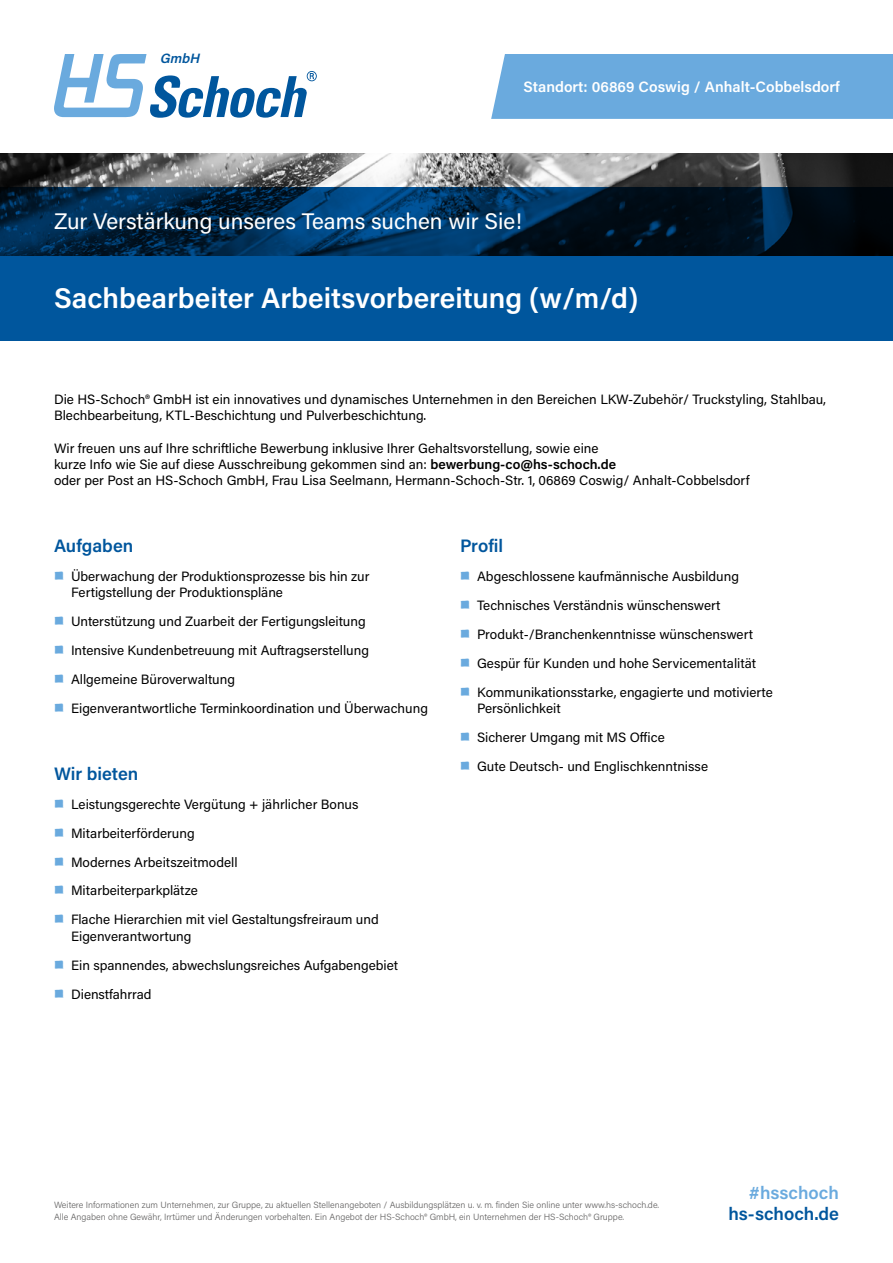
<style>
.page{position:relative;width:893px;height:1263px;background:#fff}
.page>*{position:absolute;margin:0;border:0;box-sizing:border-box;transform-origin:0 0}
.t1{font:600 28.5px "Acumin Pro";color:#fff}
.t2{font:22.5px "Acumin Pro";color:#fff}
.t3{font:600 18px "Acumin Pro";color:#00569d}
.t4{font:600 18px "Acumin Pro";color:#6aaade}
.t5{font:600 15px "Acumin Pro";color:#fff}
.t6{font:13.5px/29px "Acumin Pro";color:#000}
.t7{font:italic 600 13.5px "Acumin Pro";color:#00569d}
.t8{font:300 9px/12.9px "Acumin Pro";color:#646363}
.s1{font-weight:600}
.s2{font-family:"Trailmade Extras";font-size:15px;color:#6aaade}
</style>
<div class="page">
<svg style="left:54px;top:54px;width:263px;height:64px"></svg>
<div style="left:491px;top:54px;width:402px;height:65px;background:#6aaade"></div>
<div style="left:0;top:255px;width:893px;height:85px;background:#00569d"></div>
<svg style="left:0;top:153px;width:893px;height:34px;background:#797979"></svg>
<svg style="left:0;top:187px;width:893px;height:68px;background:#002442"></svg>
<p class="t7" style="left:160px;top:49px;width:45px">GmbH</p>
<p class="t5" style="left:524px;top:76px;width:318px">Standort: 06869 Coswig / Anhalt-Cobbelsdorf</p>
<h2 class="t2" style="left:54px;top:206px;width:469px">Zur Verstärkung unseres Teams suchen wir Sie!</h2>
<h1 class="t1" style="left:54px;top:278px;width:586px">Sachbearbeiter Arbeitsvorbereitung (w/m/d)</h1>
<p class="t6" style="left:54px;top:391px;width:774px;line-height:16.2px">Die HS-Schoch® GmbH ist ein innovatives und dynamisches Unternehmen in den Bereichen LKW-Zubehör/ Truckstyling, Stahlbau,<br>Blechbearbeitung, KTL-Beschichtung und Pulverbeschichtung.</p>
<p class="t6" style="left:54px;top:439px;width:697px;line-height:16.2px">Wir freuen uns auf Ihre schriftliche Bewerbung inklusive Ihrer Gehaltsvorstellung, sowie eine<br>kurze Info wie Sie auf diese Ausschreibung gekommen sind an: <span class="s1">bewerbung-co@hs-schoch.de<br></span>oder per Post an HS-Schoch GmbH, Frau Lisa Seelmann, Hermann-Schoch-Str. 1, 06869 Coswig/ Anhalt-Cobbelsdorf</p>
<h3 class="t3" style="left:54px;top:533px;width:81px">Aufgaben</h3>
<p class="t6" style="left:71px;top:567px;width:300px;line-height:16.2px;text-indent:-17px"><span class="s2">z</span> Überwachung der Produktionsprozesse bis hin zur<br>Fertigstellung der Produktionspläne</p>
<p class="t6" style="left:54px;top:606px;width:375px"><span class="s2">z</span> Unterstützung und Zuarbeit der Fertigungsleitung<br><span class="s2">z</span> Intensive Kundenbetreuung mit Auftragserstellung<br><span class="s2">z</span> Allgemeine Büroverwaltung<br><span class="s2">z</span> Eigenverantwortliche Terminkoordination und Überwachung</p>
<h3 class="t3" style="left:54px;top:761px;width:86px">Wir bieten</h3>
<p class="t6" style="left:54px;top:789px;width:326px"><span class="s2">z</span> Leistungsgerechte Vergütung + jährlicher Bonus<br><span class="s2">z</span> Mitarbeiterförderung<br><span class="s2">z</span> Modernes Arbeitszeitmodell<br><span class="s2">z</span> Mitarbeiterparkplätze<br><span class="s2">z</span> Flache Hierarchien mit viel Gestaltungsfreiraum und</p>
<p class="t6" style="left:54px;top:921px;width:346px;text-indent:17px">Eigenverantwortung<br><span class="s2">z</span> Ein spannendes, abwechslungsreiches Aufgabengebiet <span class="s2">z</span> Dienstfahrrad</p>
<h3 class="t3" style="left:460px;top:533px;width:45px">Profil</h3>
<p class="t6" style="left:460px;top:561px;width:314px"><span class="s2">z</span> Abgeschlossene kaufmännische Ausbildung<br><span class="s2">z</span> Technisches Verständnis wünschenswert<br><span class="s2">z</span> Produkt-/Branchenkenntnisse wünschenswert<br><span class="s2">z</span> Gespür für Kunden und hohe Servicementalität<br><span class="s2">z</span> Kommunikationsstarke, engagierte und motivierte</p>
<p class="t6" style="left:460px;top:693px;width:250px;text-indent:17px">Persönlichkeit<br><span class="s2">z</span> Sicherer Umgang mit MS Office<br><span class="s2">z</span> Gute Deutsch- und Englischkenntnisse</p>
<p class="t8" style="left:54px;top:1197px;width:607px">Weitere Informationen zum Unternehmen, zur Gruppe, zu aktuellen Stellenangeboten / Ausbildungsplätzen u. v. m. finden Sie online unter www.hs-schoch.de.<br>Alle Angaben ohne Gewähr, Irrtümer und Änderungen vorbehalten. Ein Angebot der HS-Schoch® GmbH, ein Unternehmen der HS-Schoch® Gruppe.</p>
<h3 class="t4" style="left:749px;top:1180px;width:92px">#hsschoch</h3>
<h3 class="t3" style="left:728px;top:1201px;width:112px">hs-schoch.de</h3>
</div>
